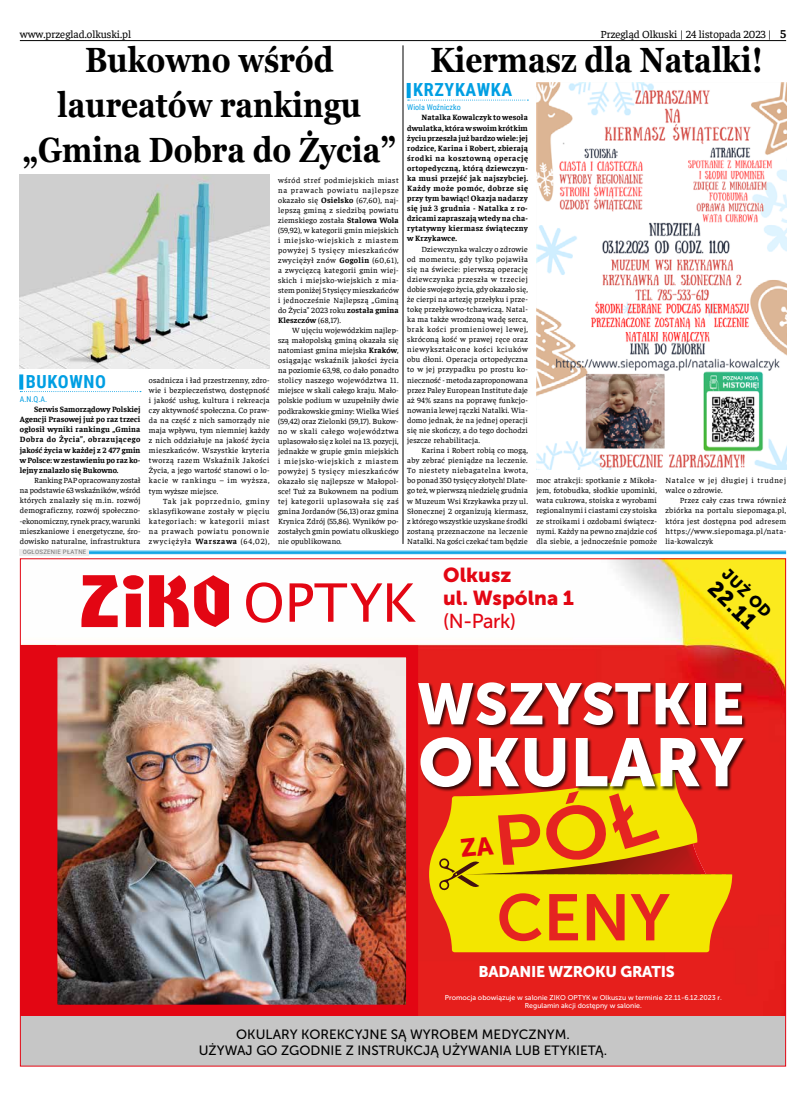
<style>
.page{position:relative;width:806px;height:1095px;background:#fff}
.page>*{position:absolute;margin:0;border:0;box-sizing:border-box;transform-origin:0 0}
.t1{font:67.4px "Museo Sans 900";color:#fff}
.t2{font:65.2px "Museo Sans 700";color:#e52421}
.t3{font:57.7px "Museo Sans 900";color:#fff}
.t4{font:700 35px/44.8px "Georgia";color:#000;text-align:center;scale:.85 1}
.t5{font:21.5px "Museo Sans 900";color:#000}
.t6{font:20.1px/23.2px "Museo Sans 900";color:#e30613}
.t7{font:20.1px "Museo Sans 500";color:#e30613}
.t8{font:700 18px "Roboto Condensed";letter-spacing:.035em;color:#009fe3}
.t9{font:15.8px "Museo Sans 900";color:#000}
.t10{font:15.4px "Museo Sans 900";letter-spacing:-.02em;color:#fff}
.t11{font:13.5px/16.1px "Museo Sans 500";color:#000;text-align:center}
.t12{font:11px "Faustina";color:#000}
.t13{font:8px/10.1px "Faustina";letter-spacing:.025em;color:#000;text-align:justify}
.t14{font:700 8px/10.1px "Faustina";letter-spacing:.01em;color:#000;text-align:justify}
.t15{font:8px/10.1px "Faustina";letter-spacing:.08em;color:#000}
.t16{font:8px "Roboto Condensed";color:#009ee3}
.t17{font:7px/8.4px "Museo Sans 500";color:#fff;text-align:center}
.t18{font:6px "Roboto";letter-spacing:.05em;color:#706f6f}
.s1{font-weight:700;font-size:12px}
.s2{font-weight:700}
</style>
<div class="page">
<hr style="left:20px;top:40px;width:765px;height:1px;background:#000">
<svg style="left:19px;top:374px;width:4px;height:15px"></svg>
<svg style="left:20px;top:391px;width:121px;height:1px"></svg>
<img style="left:20px;top:174px;width:249px;height:195px">
<img style="left:22px;top:560px;width:761px;height:456px">
<img style="left:58px;top:658px;width:347px;height:345px">
<svg style="left:429px;top:791px;width:302px;height:161px;background:#f0c604"></svg>
<div style="left:420px;top:737px;width:327px;height:54px;background:#000;opacity:.75"></div>
<div style="left:418px;top:681px;width:328px;height:48px;background:#000;opacity:.75"></div>
<div style="left:45px;top:645px;width:373px;height:371px;border:12px solid #e30613"></div>
<div style="left:20px;top:645px;width:36px;height:371px;background:#e30613"></div>
<div style="left:20px;top:1016px;width:765px;height:49px;background:#c6c6c6"></div>
<svg style="left:81px;top:575px;width:148px;height:52px"></svg>
<svg style="left:246px;top:582px;width:36px;height:40px"></svg>
<svg style="left:289px;top:583px;width:126px;height:38px"></svg>
<hr style="left:20px;top:550px;width:765px;height:1px;background:#009fe3">
<hr style="left:20px;top:552px;width:765px;height:1px;background:#009fe3">
<hr style="left:20px;top:553px;width:765px;height:1px;background:#009fe3">
<div style="left:20px;top:549px;width:69px;height:6px;background:#ededed"></div>
<hr style="left:402px;top:45px;width:1px;height:499px;background:#000">
<svg style="left:406px;top:83px;width:4px;height:15px"></svg>
<svg style="left:407px;top:100px;width:121px;height:1px"></svg>
<img style="left:536px;top:83px;width:249px;height:386px">
<svg style="left:438px;top:790px;width:293px;height:116px;background:#e6a608"></svg>
<h3 class="t12" style="left:20px;top:27px;width:113px">www.przeglad.olkuski.pl</h3>
<h3 class="t12" style="left:600px;top:27px;width:187px">Przegląd Olkuski | 24 listopada 2023 | <span class="s1">5</span></h3>
<h3 class="t4" style="left:23px;top:37px;width:440px">Bukowno wśród laureatów rankingu „Gmina Dobra do Życia”</h3>
<h3 class="t8" style="left:26px;top:369px;width:82px">BUKOWNO</h3>
<p class="t16" style="left:20px;top:393px;width:29px">A.N.Q.A.</p>
<p class="t14" style="left:20px;top:403px;width:122px;text-indent:14px">Serwis Samorządowy Polskiej Agencji Prasowej już po raz trzeci ogłosił wyniki rankingu „Gmina Dobra do Życia”, obrazującego jakość życia w każdej z 2 477 gmin w Polsce: w zestawieniu po raz ko&shy;lejny znalazło się Bukowno.</p>
<p class="t13" style="left:20px;top:474px;width:122px;text-indent:14px">Ranking PAP opracowany został na podstawie 63 wskaźników, wśród których znalazły się m.in. rozwój demograficzny, rozwój społeczno--ekonomiczny, rynek pracy, warunki mieszkaniowe i energetyczne, śro&shy;dowisko naturalne, infrastruktura</p>
<p class="t18" style="left:23px;top:547px;width:65px">OGŁOSZENIE PŁATNE</p>
<p class="t13" style="left:149px;top:374px;width:122px">osadnicza i ład przestrzenny, zdro&shy;wie i bezpieczeństwo, dostępność i jakość usług, kultura i rekreacja czy aktywność społeczna. Co praw&shy;da na część z nich samorządy nie maja wpływu, tym niemniej każdy z nich oddziałuje na jakość życia mieszkańców. Wszystkie kryteria tworzą razem Wskaźnik Jakości Życia, a jego wartość stanowi o lo&shy;kacie w rankingu – im wyższa, tym wyższe miejsce.</p>
<p class="t13" style="left:149px;top:495px;width:122px;text-indent:14px">Tak jak poprzednio, gminy sklasyfikowane zostały w pięciu kategoriach: w kategorii miast na prawach powiatu ponownie zwyciężyła <span class="s2">Warszawa</span> (64,02),</p>
<p class="t13" style="left:278px;top:174px;width:122px">wśród stref podmiejskich miast na prawach powiatu najlepsze okazało się <span class="s2">Osielsko</span> (67,60), naj&shy;lepszą gminą z siedzibą powiatu ziemskiego została <span class="s2">Stalowa Wola </span>(59,92), w kategorii gmin miejskich i miejsko-wiejskich z miastem powyżej 5 tysięcy mieszkańców zwyciężył znów <span class="s2">Gogolin</span> (60,61), a zwycięzcą kategorii gmin wiej&shy;skich i miejsko-wiejskich z mia&shy;stem poniżej 5 tysięcy mieszkańców i jednocześnie Najlepszą „Gminą do Życia” 2023 roku <span class="s2">została gmina Kleszczów</span> (68,17).</p>
<p class="t13" style="left:278px;top:325px;width:122px;text-indent:14px">W ujęciu wojewódzkim najlep&shy;szą małopolską gminą okazała się natomiast gmina miejska <span class="s2">Kraków</span>, osiągając wskaźnik jakości życia na poziomie 63,98, co dało ponadto stolicy naszego województwa 11. miejsce w skali całego kraju. Mało&shy;polskie podium w uzupełniły dwie podkrakowskie gminy: Wielka Wieś (59,42) oraz Zielonki (59,17). Bukow&shy;no w skali całego województwa uplasowało się z kolei na 13. pozycji, jednakże w grupie gmin miejskich i miejsko-wiejskich z miastem powyżej 5 tysięcy mieszkańców okazało się najlepsze w Małopol&shy;sce! Tuż za Bukownem na podium tej kategorii uplasowała się zaś gmina Jordanów (56,13) oraz gmina Krynica Zdrój (55,86). Wyników po&shy;zostałych gmin powiatu olkuskiego nie opublikowano.</p>
<h3 class="t4" style="left:430px;top:37px;width:392px">Kiermasz dla Natalki!</h3>
<h3 class="t8" style="left:413px;top:77px;width:100px">KRZYKAWKA</h3>
<p class="t16" style="left:407px;top:102px;width:55px">Wiola Woźniczko</p>
<p class="t14" style="left:407px;top:112px;width:122px;text-indent:14px">Natalka Kowalczyk to wesoła dwulatka, która w swoim krótkim życiu przeszła już bardzo wiele: jej rodzice, Karina i Robert, zbierają środki na kosztowną operację ortopedyczną, którą dziewczyn&shy;ka musi przejść jak najszybciej.<br>Każdy może pomóc, dobrze się przy tym bawiąc! Okazja nadarzy się już 3 grudnia - Natalka z ro&shy;dzicami zapraszają wtedy na cha&shy;rytatywny kiermasz świąteczny w Krzykawce.</p>
<p class="t13" style="left:407px;top:243px;width:122px;text-indent:14px">Dziewczynka walczy o zdrowie od momentu, gdy tylko pojawiła się na świecie: pierwszą operację dziewczynka przeszła w trzeciej dobie swojego życia, gdy okazało się, że cierpi na artezję przełyku i prze&shy;tokę przełykowo-tchawiczą. Natal&shy;ka ma także wrodzoną wadę serca, brak kości promieniowej lewej, skróconą kość w prawej ręce oraz niewykształcone kości kciuków obu dłoni. Operacja ortopedyczna to w jej przypadku po prostu ko&shy;nieczność - metoda zaproponowana przez Paley European Institute daje aż 94% szans na poprawę funkcjo&shy;nowania lewej rączki Natalki. Wia&shy;domo jednak, że na jednej operacji się nie skończy, a do tego dochodzi jeszcze rehabilitacja.</p>
<p class="t13" style="left:407px;top:444px;width:122px;text-indent:14px">Karina i Robert robią co mogą, aby zebrać pieniądze na leczenie.<br>To niestety niebagatelna kwota, bo ponad 350 tysięcy złotych! Dlate&shy;go też, w pierwszą niedzielę grudnia w Muzeum Wsi Krzykawka przy ul.<br>Słonecznej 2 organizują kiermasz, z którego wszystkie uzyskane środki zostaną przeznaczone na leczenie Natalki. Na gości czekać tam będzie</p>
<p class="t13" style="left:536px;top:474px;width:122px">moc atrakcji: spotkanie z Mikoła&shy;jem, fotobudka, słodkie upominki, wata cukrowa, stoiska z wyrobami regionalnymi i ciastami czy stoiska ze stroikami i ozdobami świątecz&shy;nymi. Każdy na pewno znajdzie coś dla siebie, a jednocześnie pomoże</p>
<p class="t15" style="left:665px;top:474px;width:122px">Natalce w jej długiej i trudnej walce o zdrowie.</p>
<p class="t13" style="left:665px;top:495px;width:122px;text-indent:14px">Przez cały czas trwa również zbiórka na portalu siepomaga.pl, która jest dostępna pod adresem https://www.siepomaga.pl/nata&shy;lia-kowalczyk</p>
<h3 class="t6" style="left:443px;top:562px;width:132px">Olkusz<br>ul. Wspólna 1</h3>
<h3 class="t7" style="left:443px;top:610px;width:74px">(N-Park)</h3>
<h3 class="t9" style="left:731px;top:564px;width:63px;rotate:45deg">JUŻ OD</h3>
<h3 class="t5" style="left:719px;top:575px;width:60px;rotate:44deg">22.11</h3>
<h3 class="t3" style="left:416px;top:671px;width:329px">WSZYSTKIE</h3>
<h1 class="t1" style="left:418px;top:724px;width:326px">OKULARY</h1>
<h2 class="t2" style="left:496px;top:881px;width:175px">CENY</h2>
<h3 class="t10" style="left:478px;top:962px;width:197px">BADANIE WZROKU GRATIS</h3>
<p class="t17" style="left:444px;top:992px;width:278px">Promocja obowiązuje w salonie ZIKO OPTYK w Olkuszu w terminie 22.11-6.12.2023 r.<br>Regulamin akcji dostępny w salonie.</p>
<h3 class="t11" style="left:199px;top:1026px;width:409px">OKULARY KOREKCYJNE SĄ WYROBEM MEDYCZNYM.<br>UŻYWAJ GO ZGODNIE Z INSTRUKCJĄ UŻYWANIA LUB ETYKIETĄ.</h3>
</div>
